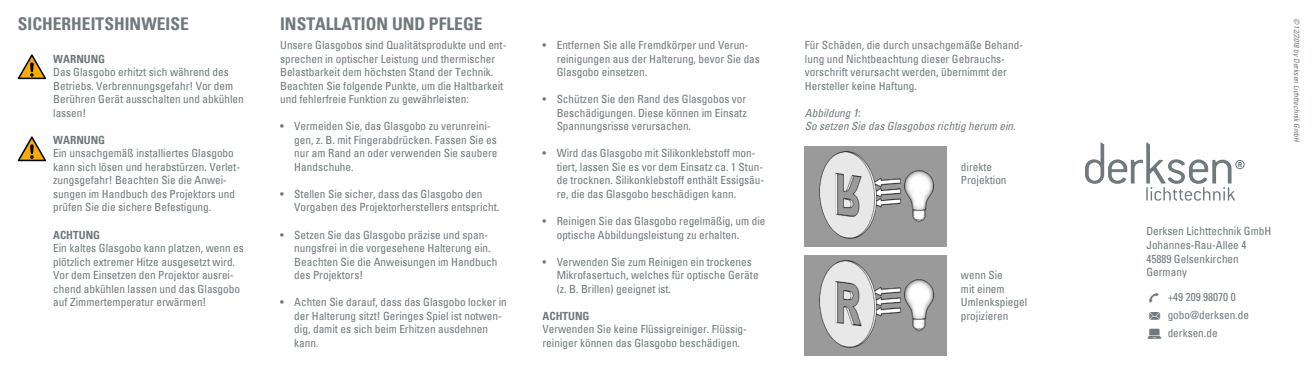
<style>
.page{position:relative;width:1312px;height:373px;background:#fff}
.page>*{position:absolute;margin:0;border:0;box-sizing:border-box;transform-origin:0 0}
.t1{font:700 condensed 17.5px "Univers";color:#70797c}
.t2{font:condensed 11.25px/13.5px "Univers";color:#70797c}
.t3{font:italic condensed 11.25px/13.5px "Univers";color:#70797c}
.t4{font:700 condensed 11.25px "Univers";color:#70797c}
.t5{font:italic condensed 7.5px "Univers";color:#70797c}
</style>
<div class="page">
<img style="left:804px;top:146px;width:142px;height:99px">
<img style="left:804px;top:255px;width:142px;height:99px">
<svg style="left:1085px;top:142px;width:159px;height:58px"></svg>
<svg style="left:18px;top:54px;width:28px;height:25px"></svg>
<svg style="left:18px;top:136px;width:28px;height:25px"></svg>
<h1 class="t1" style="left:18px;top:13px;width:173px">SICHERHEITSHINWEISE</h1>
<p class="t4" style="left:53px;top:52px;width:53px">WARNUNG</p>
<p class="t2" style="left:53px;top:65px;width:192px">Das Glasgobo erhitzt sich während des<br>Betriebs. Verbrennungsgefahr! Vor dem<br>Berühren Gerät ausschalten und abkühlen lassen!</p>
<p class="t4" style="left:53px;top:133px;width:53px">WARNUNG</p>
<p class="t2" style="left:53px;top:146px;width:188px">Ein unsachgemäß installiertes Glasgobo kann sich lösen und herabstürzen. Verlet&shy;zungsgefahr! Beachten Sie die Anwei&shy;sungen im Handbuch des Projektors und prüfen Sie die sichere Befestigung.</p>
<p class="t4" style="left:53px;top:227px;width:48px">ACHTUNG</p>
<p class="t2" style="left:53px;top:241px;width:192px">Ein kaltes Glasgobo kann platzen, wenn es plötzlich extremer Hitze ausgesetzt wird.<br>Vor dem Einsetzen den Projektor ausrei&shy;chend abkühlen lassen und das Glasgobo auf Zimmertemperatur erwärmen!</p>
<h1 class="t1" style="left:280px;top:13px;width:204px">INSTALLATION UND PFLEGE</h1>
<p class="t2" style="left:280px;top:38px;width:228px">Unsere Glasgobos sind Qualitätsprodukte und ent&shy;sprechen in optischer Leistung und thermischer Belastbarkeit dem höchsten Stand der Technik.<br>Beachten Sie folgende Punkte, um die Haltbarkeit und fehlerfreie Funktion zu gewährleisten:</p>
<p class="t2" style="left:294px;top:119px;width:205px;text-indent:-14px">• Vermeiden Sie, das Glasgobo zu verunreini&shy;gen, z. B. mit Fingerabdrücken. Fassen Sie es nur am Rand an oder verwenden Sie saubere Handschuhe.</p>
<p class="t2" style="left:294px;top:187px;width:206px;text-indent:-14px">• Stellen Sie sicher, dass das Glasgobo den<br>Vorgaben des Projektorherstellers entspricht.</p>
<p class="t2" style="left:294px;top:227px;width:205px;text-indent:-14px">• Setzen Sie das Glasgobo präzise und span&shy;nungsfrei in die vorgesehene Halterung ein.<br>Beachten Sie die Anweisungen im Handbuch des Projektors!</p>
<p class="t2" style="left:294px;top:295px;width:214px;text-indent:-14px">• Achten Sie darauf, dass das Glasgobo locker in der Halterung sitzt! Geringes Spiel ist notwen&shy;dig, damit es sich beim Erhitzen ausdehnen kann.</p>
<p class="t2" style="left:556px;top:38px;width:205px;text-indent:-14px">• Entfernen Sie alle Fremdkörper und Verun&shy;reinigungen aus der Halterung, bevor Sie das<br>Glasgobo einsetzen.</p>
<p class="t2" style="left:556px;top:92px;width:191px;text-align:justify;text-indent:-14px">• Schützen Sie den Rand des Glasgobos vor Beschädigungen. Diese können im Einsatz Spannungsrisse verursachen.</p>
<p class="t2" style="left:556px;top:146px;width:209px;text-indent:-14px">• Wird das Glasgobo mit Silikonklebstoff mon&shy;tiert, lassen Sie es vor dem Einsatz ca. 1 Stun&shy;de trocknen. Silikonklebstoff enthält Essigsäu&shy;re, die das Glasgobo beschädigen kann.</p>
<p class="t2" style="left:556px;top:214px;width:210px;text-indent:-14px">• Reinigen Sie das Glasgobo regelmäßig, um die optische Abbildungsleistung zu erhalten.</p>
<p class="t2" style="left:556px;top:254px;width:203px;text-indent:-14px">• Verwenden Sie zum Reinigen ein trockenes<br>Mikrofasertuch, welches für optische Geräte (z. B. Brillen) geeignet ist.</p>
<p class="t4" style="left:542px;top:308px;width:48px">ACHTUNG</p>
<p class="t2" style="left:542px;top:322px;width:205px">Verwenden Sie keine Flüssigreiniger. Flüssig&shy;reiniger können das Glasgobo beschädigen.</p>
<p class="t2" style="left:804px;top:38px;width:220px">Für Schäden, die durch unsachgemäße Behand&shy;lung und Nichtbeachtung dieser Gebrauchs&shy;vorschrift verursacht werden, übernimmt der Hersteller keine Haftung.</p>
<p class="t3" style="left:804px;top:106px;width:212px">Abbildung 1:<br>So setzen Sie das Glasgobos richtig herum ein.</p>
<p class="t2" style="left:960px;top:160px;width:47px">direkte<br>Projektion</p>
<p class="t2" style="left:960px;top:268px;width:68px">wenn Sie<br>mit einem<br>Umlenkspiegel projizieren</p>
<p class="t5" style="left:1300px;top:18px;width:125px;rotate:90deg">© 12/2018 by Derksen Lichttechnik GmbH</p>
<p class="t2" style="left:1146px;top:224px;width:126px">Derksen Lichttechnik GmbH<br>Johannes-Rau-Allee 4<br>45889 Gelsenkirchen<br>Germany</p>
<p class="t2" style="left:1167px;top:287px;width:83px;line-height:18px;text-indent:-19px">❖ +49 209 98070 0 gobo@derksen.de derksen.de</p>
</div>
